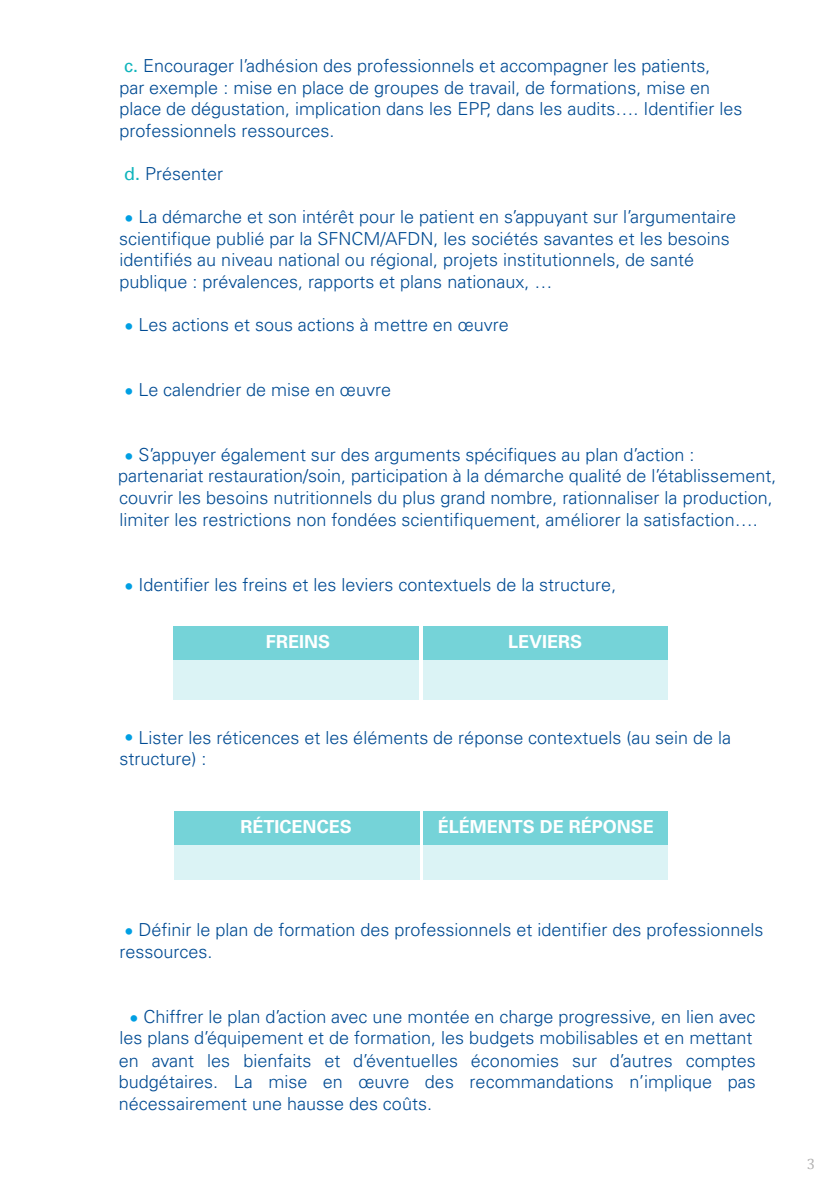
<style>
.page{position:relative;width:840px;height:1191px;background:#fff}
.page>*{position:absolute;margin:0;border:0;box-sizing:border-box;transform-origin:0 0}
.t1{font:300 18px/21.6px "Univers";color:#004b93}
.t2{font:700 18px "Univers";color:#fff}
.t3{font:15px "Cambria";color:#b3b2b2}
.s1{font-weight:400;color:#0fb4bc}
.s2{color:#009fe3}
</style>
<div class="page">
<div style="left:173px;top:626px;width:245px;height:73px;background:#dbf3f5"></div>
<div style="left:423px;top:626px;width:243px;height:73px;background:#dbf3f5"></div>
<div style="left:173px;top:626px;width:245px;height:34px;background:#75d3d8"></div>
<div style="left:423px;top:626px;width:243px;height:34px;background:#75d3d8"></div>
<div style="left:174px;top:811px;width:245px;height:68px;background:#dbf3f5"></div>
<div style="left:423px;top:811px;width:244px;height:68px;background:#dbf3f5"></div>
<div style="left:174px;top:811px;width:245px;height:34px;background:#75d3d8"></div>
<div style="left:423px;top:811px;width:244px;height:34px;background:#75d3d8"></div>
<p class="t1" style="left:119px;top:55px;width:624px"><span class="s1">c.</span> Encourager l’adhésion des professionnels et accompagner les patients,<br>par exemple : mise en place de groupes de travail, de formations, mise en place de dégustation, implication dans les EPP, dans les audits…. Identifier les professionnels ressources.</p>
<p class="t1" style="left:124px;top:163px;width:101px"><span class="s1">d.</span> Présenter</p>
<p class="t1" style="left:119px;top:206px;width:618px"><span class="s2">•</span> La démarche et son intérêt pour le patient en s’appuyant sur l’argumentaire scientifique publié par la SFNCM/AFDN, les sociétés savantes et les besoins identifiés au niveau national ou régional, projets institutionnels, de santé publique : prévalences, rapports et plans nationaux, …</p>
<p class="t1" style="left:124px;top:314px;width:386px"><span class="s2">•</span> Les actions et sous actions à mettre en œuvre</p>
<p class="t1" style="left:124px;top:379px;width:268px"><span class="s2">•</span> Le calendrier de mise en œuvre</p>
<p class="t1" style="left:118px;top:443px;width:659px;text-indent:6px"><span class="s2">•</span> S’appuyer également sur des arguments spécifiques au plan d’action : partenariat restauration/soin, participation à la démarche qualité de l’établissement, couvrir les besoins nutritionnels du plus grand nombre, rationnaliser la production, limiter les restrictions non fondées scientifiquement, améliorer la satisfaction….</p>
<p class="t1" style="left:124px;top:573px;width:493px"><span class="s2">•</span> Identifier les freins et les leviers contextuels de la structure,</p>
<p class="t2" style="left:266px;top:631px;width:66px">FREINS</p>
<p class="t2" style="left:508px;top:631px;width:76px">LEVIERS</p>
<p class="t1" style="left:119px;top:726px;width:613px"><span class="s2">•</span> Lister les réticences et les éléments de réponse contextuels (au sein de la structure) :</p>
<p class="t2" style="left:240px;top:816px;width:113px">RÉTICENCES</p>
<p class="t2" style="left:437px;top:816px;width:218px">ÉLÉMENTS DE RÉPONSE</p>
<p class="t1" style="left:119px;top:919px;width:645px"><span class="s2">•</span> Définir le plan de formation des professionnels et identifier des professionnels ressources.</p>
<p class="t1" style="left:119px;top:1005px;width:637px;text-align:center"><span class="s2">•</span> Chiffrer le plan d’action avec une montée en charge progressive, en lien avec les plans d’équipement et de formation, les budgets mobilisables et en mettant</p>
<p class="t1" style="left:119px;top:1049px;width:638px;text-align:justify">en avant les bienfaits et d’éventuelles économies sur d’autres comptes budgétaires. La mise en œuvre des recommandations n’implique pas nécessairement une hausse des coûts.</p>
<p class="t3" style="left:806px;top:1155px;width:10px">3</p>
</div>
